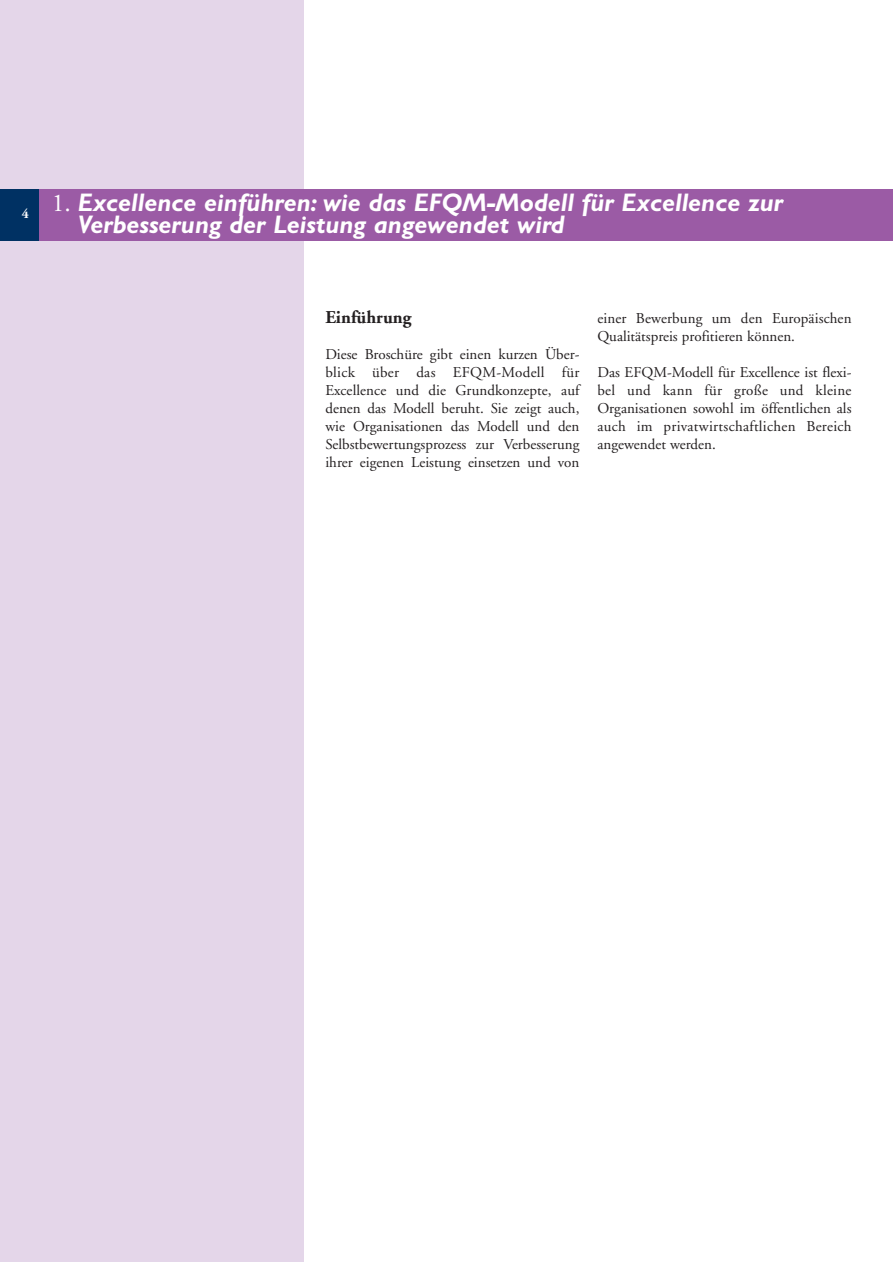
<style>
.page{position:relative;width:893px;height:1262px;background:#fff}
.page>*{position:absolute;margin:0;border:0;box-sizing:border-box;transform-origin:0 0}
.t1{font:italic 700 25.5px/22.5px "Gill Sans";color:#fff}
.t2{font:700 18px "Adobe Garamond";color:#231f20}
.t3{font:15px/18px "Adobe Garamond";color:#231f20;text-align:justify}
.t4{font:700 13.5px "Adobe Garamond";color:#fff}
.s1{font-family:"Adobe Garamond";font-weight:400;font-style:normal}
</style>
<div class="page">
<div style="left:0;top:0;width:304px;height:1261px;background:#e4d6e9"></div>
<div style="left:39px;top:190px;width:853px;height:51px;background:#9b5ba5"></div>
<div style="left:0;top:190px;width:39px;height:51px;background:#003163"></div>
<p class="t4" style="left:22px;top:209px;width:9px">4</p>
<h1 class="t1" style="left:78px;top:194px;width:707px;text-indent:-26px"><span class="s1">1.</span> Excellence einführen: wie das EFQM-Modell für Excellence zur<br>Verbesserung der Leistung angewendet wird</h1>
<p class="t2" style="left:325px;top:310px;width:87px">Einführung</p>
<p class="t3" style="left:325px;top:346px;width:255px">Diese Broschüre gibt einen kurzen Über&shy;blick über das EFQM-Modell für Excellence und die Grundkonzepte, auf denen das Modell beruht. Sie zeigt auch, wie Organisationen das Modell und den Selbstbewertungsprozess zur Verbesserung ihrer eigenen Leistung einsetzen und von</p>
<p class="t3" style="left:597px;top:310px;width:255px">einer Bewerbung um den Europäischen<br>Qualitätspreis profitieren können.</p>
<p class="t3" style="left:597px;top:364px;width:255px">Das EFQM-Modell für Excellence ist flexi&shy;bel und kann für große und kleine Organisationen sowohl im öffentlichen als auch im privatwirtschaftlichen Bereich angewendet werden.</p>
</div>
